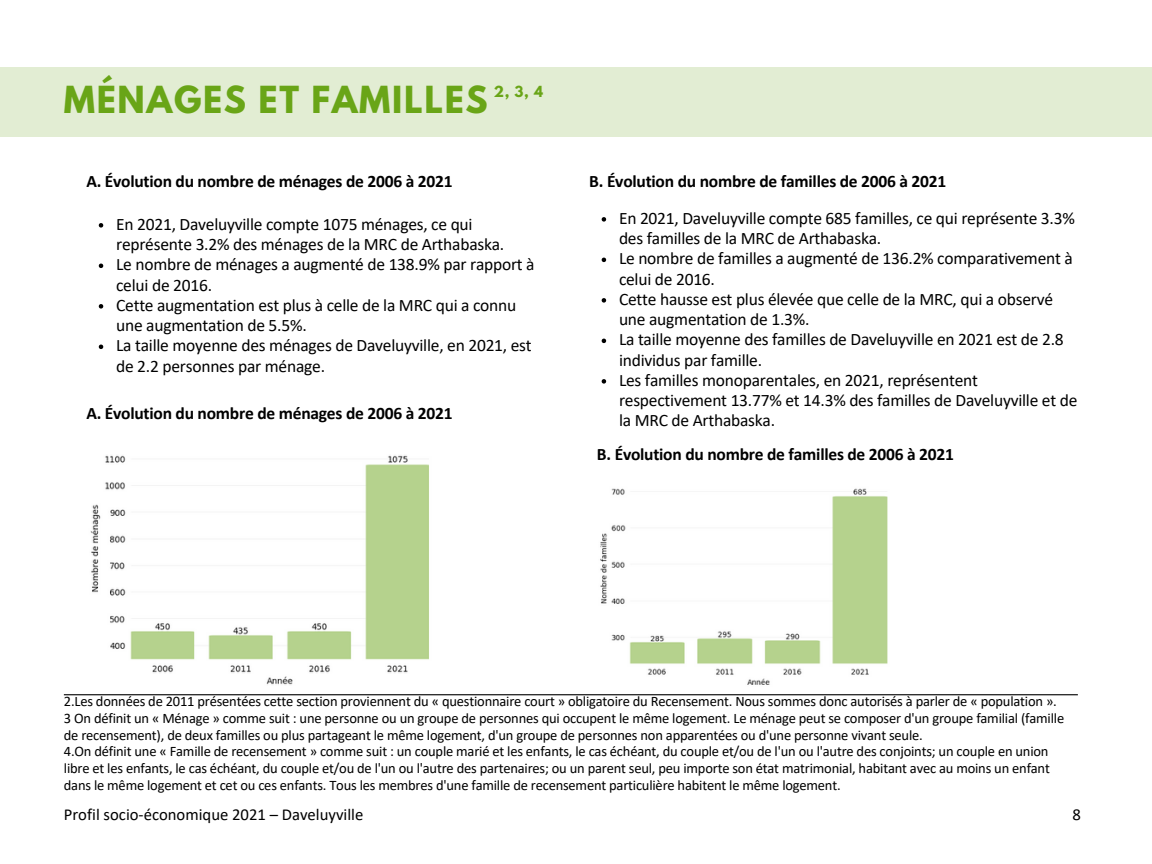
<style>
.page{position:relative;width:1152px;height:864px;background:#fff}
.page>*{position:absolute;margin:0;border:0;box-sizing:border-box;transform-origin:0 0}
.t1{font:700 33px "League Spartan";letter-spacing:.05em;color:#69a517}
.t2{font:17.55px/20.2px "Calibri";letter-spacing:-.015em;color:#000}
.t3{font:700 17.55px "Calibri";letter-spacing:-.015em;color:#000}
.t4{font:16.65px "Calibri";color:#000}
.t5{font:14.55px/16.8px "Calibri";letter-spacing:-.015em;color:#000}
.t6{font:700 13.5px "League Spartan";color:#69a517}
</style>
<div class="page">
<div style="left:0;top:67px;width:1152px;height:70px;background:#e2edd3"></div>
<hr style="left:64px;top:694px;width:1014px;height:1px;background:#000">
<img style="left:90px;top:455px;width:339px;height:230px">
<img style="left:600px;top:488px;width:288px;height:197px">
<svg style="left:99px;top:223px;width:4px;height:5px"></svg>
<svg style="left:99px;top:264px;width:4px;height:4px"></svg>
<svg style="left:99px;top:304px;width:4px;height:5px"></svg>
<svg style="left:99px;top:345px;width:4px;height:4px"></svg>
<svg style="left:602px;top:217px;width:4px;height:5px"></svg>
<svg style="left:602px;top:258px;width:4px;height:4px"></svg>
<svg style="left:602px;top:298px;width:4px;height:5px"></svg>
<svg style="left:602px;top:339px;width:4px;height:4px"></svg>
<svg style="left:602px;top:379px;width:4px;height:5px"></svg>
<p class="t1" style="left:64px;top:84px;width:425px">MÉNAGES ET FAMILLES</p>
<h3 class="t6" style="left:494px;top:85px;width:51px">2, 3, 4</h3>
<p class="t3" style="left:86px;top:174px;width:368px">A. Évolution du nombre de ménages de 2006 à 2021</p>
<p class="t2" style="left:116px;top:215px;width:390px">En 2021, Daveluyville compte 1075 ménages, ce qui représente 3.2% des ménages de la MRC de Arthabaska.</p>
<p class="t2" style="left:116px;top:256px;width:420px">Le nombre de ménages a augmenté de 138.9% par rapport à celui de 2016.</p>
<h2 class="t2" style="left:116px;top:296px;width:402px">Cette augmentation est plus à celle de la MRC qui a connu une augmentation de 5.5%.</h2>
<p class="t2" style="left:116px;top:337px;width:417px">La taille moyenne des ménages de Daveluyville, en 2021, est de 2.2 personnes par ménage.</p>
<p class="t3" style="left:86px;top:405px;width:368px">A. Évolution du nombre de ménages de 2006 à 2021</p>
<p class="t3" style="left:589px;top:174px;width:359px">B. Évolution du nombre de familles de 2006 à 2021</p>
<p class="t2" style="left:619px;top:209px;width:457px">En 2021, Daveluyville compte 685 familles, ce qui représente 3.3% des familles de la MRC de Arthabaska.</p>
<p class="t2" style="left:619px;top:250px;width:455px">Le nombre de familles a augmenté de 136.2% comparativement à celui de 2016.</p>
<h2 class="t2" style="left:619px;top:290px;width:436px">Cette hausse est plus élevée que celle de la MRC, qui a observé une augmentation de 1.3%.</h2>
<p class="t2" style="left:619px;top:331px;width:446px">La taille moyenne des familles de Daveluyville en 2021 est de 2.8 individus par famille.</p>
<p class="t2" style="left:619px;top:371px;width:460px">Les familles monoparentales, en 2021, représentent respectivement 13.77% et 14.3% des familles de Daveluyville et de la MRC de Arthabaska.</p>
<p class="t3" style="left:597px;top:447px;width:359px">B. Évolution du nombre de familles de 2006 à 2021</p>
<h1 class="t5" style="left:64px;top:694px;width:995px">2.Les données de 2011 présentées cette section proviennent du « questionnaire court » obligatoire du Recensement. Nous sommes donc autorisés à parler de « population ».</h1>
<h4 class="t5" style="left:64px;top:711px;width:1002px">3 On définit un « Ménage » comme suit : une personne ou un groupe de personnes qui occupent le même logement. Le ménage peut se composer d'un groupe familial (famille de recensement), de deux familles ou plus partageant le même logement, d'un groupe de personnes non apparentées ou d'une personne vivant seule.</h4>
<h2 class="t5" style="left:64px;top:744px;width:988px;text-align:justify">4.On définit une « Famille de recensement » comme suit : un couple marié et les enfants, le cas échéant, du couple et/ou de l'un ou l'autre des conjoints; un couple en union libre et les enfants, le cas échéant, du couple et/ou de l'un ou l'autre des partenaires; ou un parent seul, peu importe son état matrimonial, habitant avec au moins un enfant dans le même logement et cet ou ces enfants. Tous les membres d'une famille de recensement particulière habitent le même logement.</h2>
<p class="t4" style="left:64px;top:808px;width:301px">Profil socio-économique 2021 – Daveluyville</p>
<p class="t4" style="left:1072px;top:808px;width:10px">8</p>
</div>
